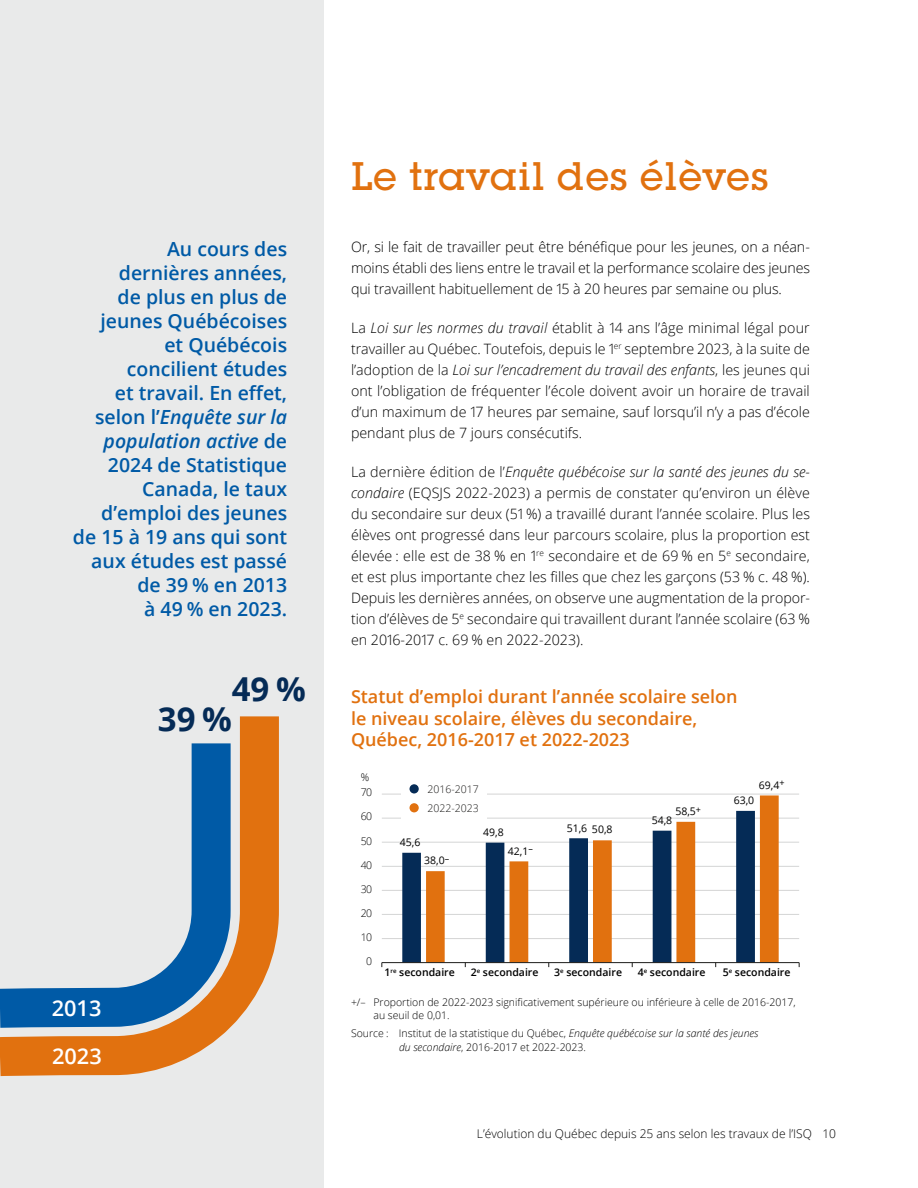
<style>
.page{position:relative;width:918px;height:1188px;background:#fff}
.page>*{position:absolute;margin:0;border:0;box-sizing:border-box;transform-origin:0 0}
.Titre_01{font:500 39px "Lubalin Graph Std";letter-spacing:.02em;color:#e1710f}
.t1{font:700 33px "Open Sans";color:#052b56}
.t2{font:600 21.75px "Open Sans";color:#fff}
.Exergue{font:600 19.5px/24px "Open Sans";color:#005aa6;text-align:right}
.Titre{font:600 18px/21.6px "Open Sans";color:#e1710f}
.Texte_courant{font:300 14.25px/21px "Open Sans";color:#000;text-align:justify}
.t3{font:300 12px "Open Sans";color:#000}
.Notes_-_générales___sources{font:300 10.5px/13.5px "Open Sans";color:#000}
.Notes{font:300 10.5px/13.5px "Open Sans";color:#000}
.t4{font:600 10.5px "Open Sans";color:#000}
.t5{font:10.5px "Open Sans";color:#000}
.t6{font:300 10.5px/18.9px "Open Sans";color:#1c1b1a}
.s1{font-style:italic}
</style>
<div class="page">
<div style="left:0;top:0;width:324px;height:1188px;background:#e9eaea"></div>
<hr style="left:382px;top:794px;width:417px;height:1px;background:#d4d5d5">
<hr style="left:382px;top:818px;width:417px;height:1px;background:#d4d5d5">
<hr style="left:382px;top:842px;width:417px;height:1px;background:#d4d5d5">
<hr style="left:382px;top:866px;width:417px;height:1px;background:#d4d5d5">
<hr style="left:382px;top:890px;width:417px;height:1px;background:#d4d5d5">
<hr style="left:382px;top:914px;width:417px;height:1px;background:#d4d5d5">
<hr style="left:382px;top:938px;width:417px;height:1px;background:#d4d5d5">
<svg style="left:402px;top:841px;width:24px;height:121px;fill:#052b56"></svg>
<svg style="left:426px;top:795px;width:353px;height:167px"></svg>
<hr style="left:382px;top:962px;width:417px;height:1px;background:#1d1d1b">
<div style="left:401px;top:777px;width:86px;height:42px;background:#fff"></div>
<div style="left:410px;top:784px;width:9px;height:9px;background:#052b56;border-radius:50%"></div>
<div style="left:410px;top:803px;width:9px;height:9px;background:#e1710f;border-radius:50%"></div>
<svg style="left:0;top:716px;width:279px;height:361px"></svg>
<svg style="left:0;top:716px;width:250px;height:331px"></svg>
<p class="Exergue" style="left:73px;top:236px;width:216px">Au cours des dernières années,<br>de plus en plus de jeunes Québécoises<br>et Québécois concilient études<br>et travail. En effet, selon l’<span class="s1">Enquête sur la population active</span> de<br>2024 de Statistique<br>Canada, le taux d’emploi des jeunes<br>de 15 à 19 ans qui sont aux études est passé de 39 % en 2013<br>à 49 % en 2023.</p>
<p class="t1" style="left:232px;top:666px;width:76px">49 %</p>
<p class="t1" style="left:158px;top:696px;width:76px">39 %</p>
<p class="t2" style="left:52px;top:993px;width:51px">2013</p>
<p class="t2" style="left:52px;top:1041px;width:51px">2023</p>
<h2 class="Titre_01" style="left:351px;top:151px;width:419px">Le travail des élèves</h2>
<p class="Texte_courant" style="left:351px;top:236px;width:461px">Or, si le fait de travailler peut être bénéfique pour les jeunes, on a néan&shy;moins établi des liens entre le travail et la performance scolaire des jeunes qui travaillent habituellement de 15 à 20 heures par semaine ou plus.</p>
<p class="Texte_courant" style="left:351px;top:317px;width:461px">La <span class="s1">Loi sur les normes du travail</span> établit à 14 ans l’âge minimal légal pour travailler au Québec. Toutefois, depuis le 1<sup>er</sup> septembre 2023, à la suite de l’adoption de la <span class="s1">Loi sur l’encadrement du travail des enfants</span>, les jeunes qui ont l’obligation de fréquenter l’école doivent avoir un horaire de travail d’un maximum de 17 heures par semaine, sauf lorsqu’il n’y a pas d’école pendant plus de 7 jours consécutifs.</p>
<p class="Texte_courant" style="left:351px;top:461px;width:461px">La dernière édition de l’<span class="s1">Enquête québécoise sur la santé des jeunes du se&shy;condaire</span> (EQSJS 2022-2023) a permis de constater qu’environ un élève du secondaire sur deux (51 %) a travaillé durant l’année scolaire. Plus les élèves ont progressé dans leur parcours scolaire, plus la proportion est élevée : elle est de 38 % en 1<sup>re</sup> secondaire et de 69 % en 5<sup>e</sup> secondaire, et est plus importante chez les filles que chez les garçons (53 % c. 48 %).<br>Depuis les dernières années, on observe une augmentation de la propor&shy;tion d’élèves de 5<sup>e</sup> secondaire qui travaillent durant l’année scolaire (63 % en 2016-2017 c. 69 % en 2022-2023).</p>
<p class="Titre" style="left:351px;top:685px;width:388px">Statut d’emploi durant l’année scolaire selon le niveau scolaire, élèves du secondaire,<br>Québec, 2016-2017 et 2022-2023</p>
<p class="Notes_-_générales___sources" style="left:361px;top:770px;width:10px">%</p>
<p class="Notes_-_générales___sources" style="left:361px;top:785px;width:13px">70</p>
<p class="Notes_-_générales___sources" style="left:361px;top:810px;width:13px">60</p>
<p class="Notes_-_générales___sources" style="left:361px;top:834px;width:13px">50</p>
<p class="Notes_-_générales___sources" style="left:361px;top:858px;width:13px">40</p>
<p class="Notes_-_générales___sources" style="left:361px;top:882px;width:13px">30</p>
<p class="Notes_-_générales___sources" style="left:361px;top:906px;width:13px">20</p>
<p class="Notes_-_générales___sources" style="left:361px;top:930px;width:13px">10</p>
<p class="Notes_-_générales___sources" style="left:366px;top:954px;width:7px">0</p>
<p class="t6" style="left:428px;top:780px;width:53px">2016-2017<br>2022-2023</p>
<p class="t5" style="left:400px;top:835px;width:22px">45,6</p>
<p class="t5" style="left:424px;top:853px;width:27px">38,0<sup>–</sup></p>
<p class="t5" style="left:483px;top:825px;width:22px">49,8</p>
<p class="t5" style="left:567px;top:821px;width:22px">51,6</p>
<p class="t5" style="left:592px;top:822px;width:22px">50,8</p>
<p class="t5" style="left:508px;top:844px;width:27px">42,1<sup>–</sup></p>
<p class="t5" style="left:675px;top:804px;width:27px">58,5<sup>+</sup></p>
<p class="t5" style="left:652px;top:813px;width:22px">54,8</p>
<p class="t5" style="left:759px;top:778px;width:27px">69,4<sup>+</sup></p>
<p class="t5" style="left:734px;top:793px;width:22px">63,0</p>
<p class="t4" style="left:384px;top:965px;width:72px">1<sup>re</sup> secondaire</p>
<p class="t4" style="left:471px;top:965px;width:69px">2<sup>e</sup> secondaire</p>
<p class="t4" style="left:554px;top:965px;width:69px">3<sup>e</sup> secondaire</p>
<p class="t4" style="left:638px;top:965px;width:69px">4<sup>e</sup> secondaire</p>
<p class="t4" style="left:723px;top:965px;width:69px">5<sup>e</sup> secondaire</p>
<p class="Notes" style="left:374px;top:995px;width:424px;text-indent:-22px">+/– Proportion de 2022-2023 significativement supérieure ou inférieure à celle de 2016-2017, au seuil de 0,01.</p>
<p class="Notes_-_générales___sources" style="left:399px;top:1027px;width:361px;text-indent:-48px">Source : Institut de la statistique du Québec, <span class="s1">Enquête québécoise sur la santé des jeunes du secondaire</span>, 2016-2017 et 2022-2023.</p>
<p class="t3" style="left:477px;top:1125px;width:361px">L’évolution du Québec depuis 25 ans selon les travaux de l’ISQ 10</p>
</div>
